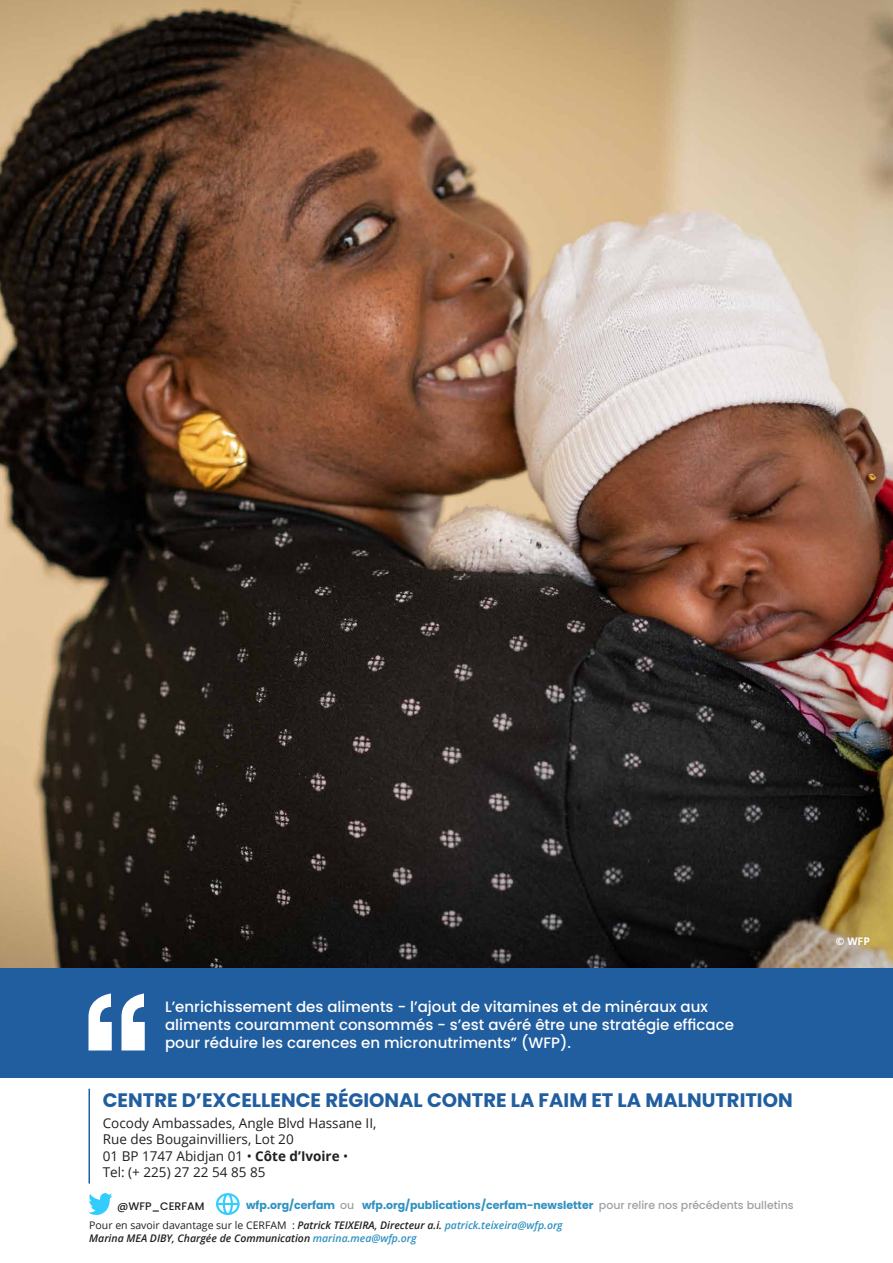
<style>
.page{position:relative;width:893px;height:1263px;background:#fff}
.page>*{position:absolute;margin:0;border:0;box-sizing:border-box;transform-origin:0 0}
.t1{font:700 19.5px "Poppins";color:#215e9f}
.t2{font:500 15px/18px "Poppins";color:#fff}
.t3{font:13.5px/16.5px "Open Sans";color:#231f20}
.t4{font:700 10.95px "Poppins";color:#2f91c1}
.t5{font:500 10.95px "Poppins";color:#231f20}
.t6{font:italic 600 10.5px/12.6px "Open Sans";color:#231f20}
.t7{font:700 10.5px "Open Sans";color:#fff}
.s1{font-weight:700}
.s2{font-weight:500;color:#9ea0a2}
.s3{font-weight:400;font-style:normal}
.s4{color:#2f91c1}
</style>
<div class="page">
<img style="left:0;top:0;width:893px;height:969px">
<div style="left:0;top:969px;width:893px;height:109px;background:#215e9f"></div>
<svg style="left:88px;top:993px;width:24px;height:57px"></svg>
<svg style="left:122px;top:993px;width:23px;height:57px"></svg>
<hr style="left:88px;top:1089px;width:2px;height:94px;background:#215e9f">
<svg style="left:88px;top:1193px;width:24px;height:22px"></svg>
<svg style="left:216px;top:1193px;width:24px;height:22px"></svg>
<p class="t2" style="left:165px;top:998px;width:570px">L’enrichissement des aliments - l’ajout de vitamines et de minéraux aux aliments couramment consommés - s’est avéré être une stratégie efficace pour réduire les carences en micronutriments” (WFP).</p>
<h1 class="t1" style="left:103px;top:1088px;width:691px">CENTRE D’EXCELLENCE RÉGIONAL CONTRE LA FAIM ET LA MALNUTRITION</h1>
<p class="t3" style="left:103px;top:1114px;width:275px">Cocody Ambassades, Angle Blvd Hassane II, Rue des Bougainvilliers, Lot 20<br>01 BP 1747 Abidjan 01 • <span class="s1">Côte d’Ivoire</span> •<br>Tel: (+ 225) 27 22 54 85 85</p>
<p class="t5" style="left:117px;top:1199px;width:89px">@WFP_CERFAM</p>
<p class="t4" style="left:246px;top:1199px;width:549px">wfp.org/cerfam <span class="s2">ou</span> wfp.org/publications/cerfam-newsletter <span class="s2">pour relire nos précédents bulletins</span></p>
<p class="t6" style="left:89px;top:1219px;width:475px"><span class="s3">Pour en savoir davantage sur le CERFAM :</span> Patrick TEIXEIRA, Directeur a.i. <span class="s4">patrick.teixeira@wfp.org<br></span>Marina MEA DIBY, Chargée de Communication <span class="s4">marina.mea@wfp.org</span></p>
<p class="t7" style="left:836px;top:934px;width:35px">© WFP</p>
</div>
